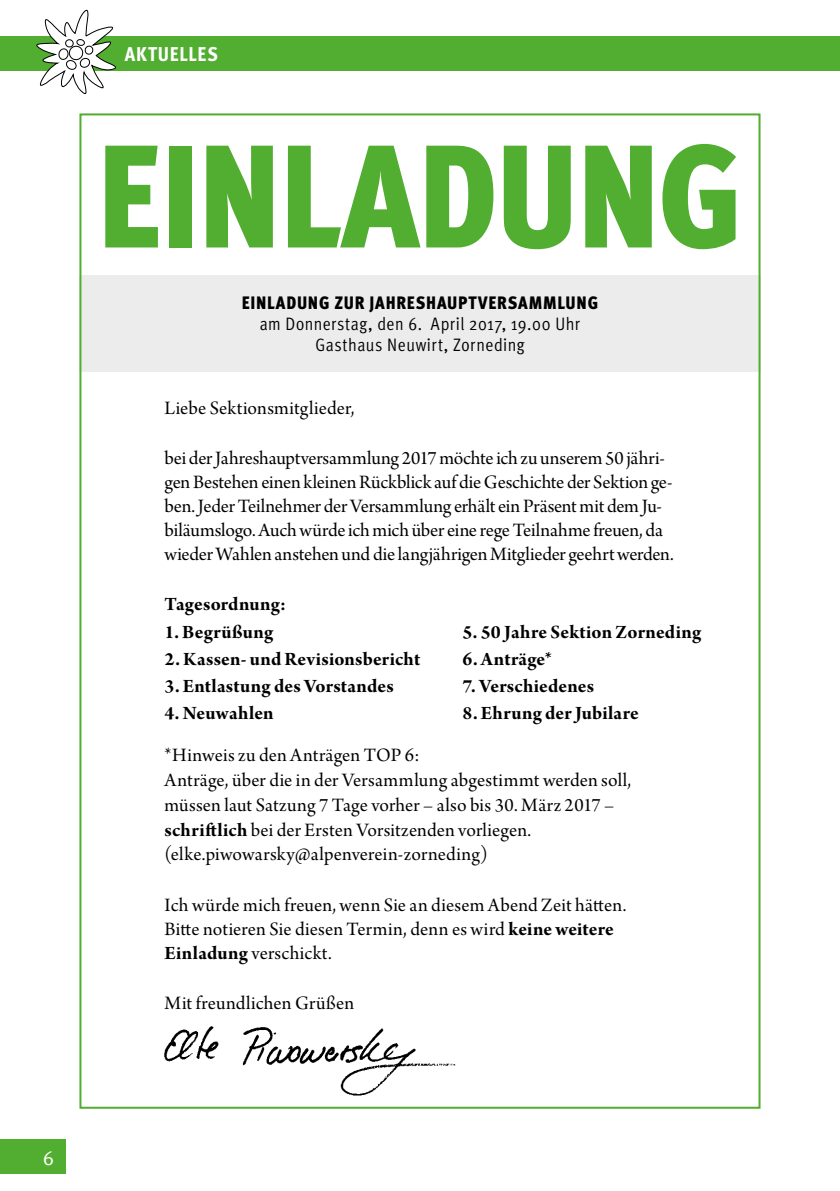
<style>
.page{position:relative;width:840px;height:1191px;background:#fff}
.page>*{position:absolute;margin:0;border:0;box-sizing:border-box;transform-origin:0 0}
.t1{font:900 146px "Meta Cond";letter-spacing:-.015em;color:#51ae30}
.t2{font:20px/24px "Arno Pro Subhead";letter-spacing:.005em;color:#000}
.t3{font:20px "Arno Pro Bold Subhead";letter-spacing:.01em;color:#000}
.t4{font:20px "Meta Cond Extra Bold LF";letter-spacing:.045em;color:#fff}
.t5{font:20px "Meta Caps";color:#fff}
.t6{font:18px/21px "Meta Cond Normal";letter-spacing:.03em;color:#000;text-align:center}
.t7{font:900 18px "Meta Cond";letter-spacing:.04em;color:#000}
.s1{font-family:"Arno Pro Bold Subhead"}
</style>
<div class="page">
<div style="left:0;top:1140px;width:65px;height:34px;background:#51ae30"></div>
<div style="left:0;top:37px;width:839px;height:34px;background:#51ae30"></div>
<div style="left:79px;top:275px;width:681px;height:96px;background:#ececed"></div>
<img style="left:160px;top:1026px;width:298px;height:82px">
<hr style="left:839px;top:166px;width:1px;height:40px;background:#ececed">
<svg style="left:34px;top:9px;width:87px;height:86px"></svg>
<p class="t4" style="left:125px;top:42px;width:95px">AKTUELLES</p>
<h1 class="t1" style="left:96px;top:109px;width:648px">EINLADUNG</h1>
<p class="t7" style="left:241px;top:292px;width:358px">EINLADUNG ZUR JAHRESHAUPTVERSAMMLUNG</p>
<p class="t6" style="left:259px;top:313px;width:322px">am Donnerstag, den 6. April 2017, 19.00 Uhr<br>Gasthaus Neuwirt, Zorneding</p>
<p class="t2" style="left:164px;top:397px;width:191px">Liebe Sektionsmitglieder,</p>
<p class="t2" style="left:164px;top:447px;width:510px">bei der Jahreshauptversammlung 2017 möchte ich zu unserem 50 jähri&shy;gen Bestehen einen kleinen Rückblick auf die Geschichte der Sektion ge&shy;ben. Jeder Teilnehmer der Versammlung erhält ein Präsent mit dem Ju&shy;biläumslogo. Auch würde ich mich über eine rege Teilnahme freuen, da wieder Wahlen anstehen und die langjährigen Mitglieder geehrt werden.</p>
<p class="t3" style="left:164px;top:593px;width:123px">Tagesordnung:</p>
<p class="t3" style="left:164px;top:620px;width:110px">1. Begrüßung</p>
<p class="t3" style="left:164px;top:647px;width:257px">2. Kassen- und Revisionsbericht</p>
<p class="t3" style="left:164px;top:674px;width:230px">3. Entlastung des Vorstandes</p>
<p class="t3" style="left:164px;top:701px;width:111px">4. Neuwahlen</p>
<p class="t3" style="left:462px;top:620px;width:240px">5. 50 Jahre Sektion Zorneding</p>
<p class="t3" style="left:462px;top:647px;width:91px">6. Anträge*</p>
<p class="t3" style="left:462px;top:674px;width:133px">7. Verschiedenes</p>
<p class="t3" style="left:462px;top:701px;width:178px">8. Ehrung der Jubilare</p>
<p class="t2" style="left:164px;top:743px;width:468px;line-height:24.8px">*Hinweis zu den Anträgen TOP 6:<br>Anträge, über die in der Versammlung abgestimmt werden soll, müssen laut Satzung 7 Tage vorher – also bis 30. März 2017 – <span class="s1">schriftlich</span> bei der Ersten Vorsitzenden vorliegen. (elke.piwowarsky@alpenverein-zorneding)</p>
<p class="t2" style="left:164px;top:894px;width:463px">Ich würde mich freuen, wenn Sie an diesem Abend Zeit hätten.<br>Bitte notieren Sie diesen Termin, denn es wird <span class="s1">keine weitere<br>Einladung</span> verschickt.</p>
<p class="t2" style="left:164px;top:992px;width:191px">Mit freundlichen Grüßen</p>
<p class="t5" style="left:43px;top:1146px;width:12px">6</p>
</div>
